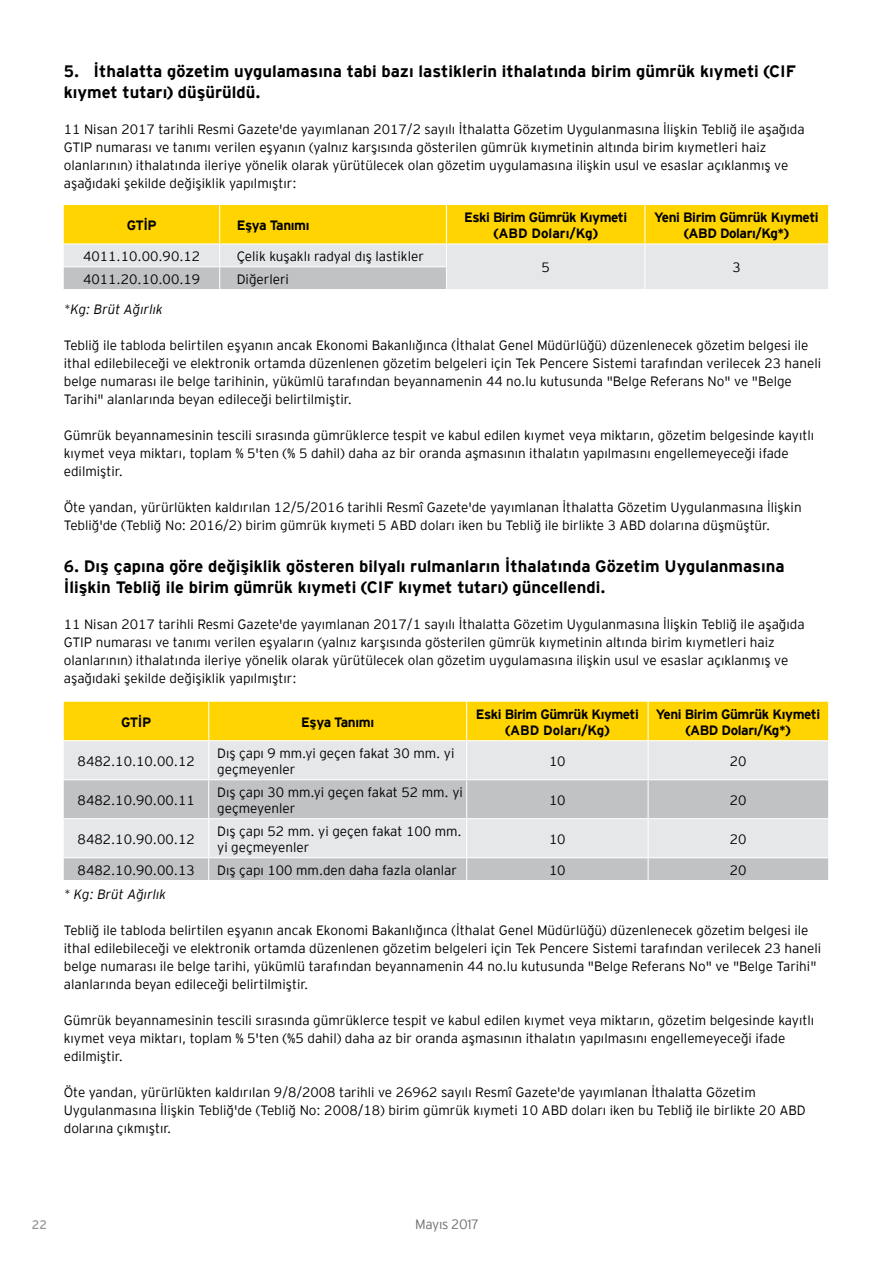
<style>
.page{position:relative;width:893px;height:1263px;background:#fff}
.page>*{position:absolute;margin:0;border:0;box-sizing:border-box;transform-origin:0 0}
.t1{font:700 16.5px/21px "EY Interstate";color:#000}
.t2{font:300 13.5px/18px "EY Interstate";color:#000}
.t3{font:700 13.5px/16.2px "EY Interstate";letter-spacing:-.03em;color:#000;text-align:center}
.t4{font:italic 300 13.5px "EY Interstate";color:#000}
.t5{font:300 13.5px "EY Interstate";letter-spacing:-.02em;color:#6d6e71}
.t6{font:12.3px "EY Interstate";color:#939598}
</style>
<div class="page">
<svg style="left:64px;top:205px;width:764px;height:84px"></svg>
<svg style="left:64px;top:702px;width:764px;height:77px"></svg>
<div style="left:64px;top:780px;width:764px;height:38px;background:#c0c2c4"></div>
<hr style="left:208px;top:702px;width:1px;height:38px;background:#fff">
<hr style="left:466px;top:702px;width:1px;height:38px;background:#fff">
<hr style="left:648px;top:702px;width:1px;height:38px;background:#fff">
<hr style="left:64px;top:740px;width:145px;height:1px;background:#fff">
<hr style="left:209px;top:740px;width:258px;height:1px;background:#fff">
<hr style="left:208px;top:741px;width:1px;height:38px;background:#fff">
<hr style="left:467px;top:740px;width:181px;height:1px;background:#fff">
<hr style="left:466px;top:741px;width:1px;height:38px;background:#fff">
<hr style="left:648px;top:740px;width:180px;height:1px;background:#fff">
<hr style="left:648px;top:741px;width:1px;height:38px;background:#fff">
<hr style="left:208px;top:780px;width:1px;height:38px;background:#fff">
<hr style="left:466px;top:780px;width:1px;height:38px;background:#fff">
<hr style="left:648px;top:780px;width:1px;height:38px;background:#fff">
<svg style="left:64px;top:819px;width:764px;height:61px"></svg>
<p class="t1" style="left:64px;top:60px;width:734px">5. İthalatta gözetim uygulamasına tabi bazı lastiklerin ithalatında birim gümrük kıymeti (CIF kıymet tutarı) düşürüldü.</p>
<p class="t2" style="left:64px;top:119px;width:742px">11 Nisan 2017 tarihli Resmi Gazete'de yayımlanan 2017/2 sayılı İthalatta Gözetim Uygulanmasına İlişkin Tebliğ ile aşağıda GTIP numarası ve tanımı verilen eşyanın (yalnız karşısında gösterilen gümrük kıymetinin altında birim kıymetleri haiz olanlarının) ithalatında ileriye yönelik olarak yürütülecek olan gözetim uygulamasına ilişkin usul ve esaslar açıklanmış ve aşağıdaki şekilde değişiklik yapılmıştır:</p>
<p class="t3" style="left:127px;top:216px;width:31px">GTİP</p>
<p class="t3" style="left:237px;top:216px;width:74px">Eşya Tanımı</p>
<p class="t3" style="left:464px;top:208px;width:165px">Eski Birim Gümrük Kıymeti (ABD Doları/Kg)</p>
<p class="t3" style="left:654px;top:208px;width:166px">Yeni Birim Gümrük Kıymeti (ABD Doları/Kg*)</p>
<p class="t2" style="left:83px;top:246px;width:119px">4011.10.00.90.12</p>
<p class="t2" style="left:237px;top:246px;width:189px">Çelik kuşaklı radyal dış lastikler</p>
<p class="t2" style="left:541px;top:258px;width:10px">5</p>
<p class="t2" style="left:732px;top:258px;width:10px">3</p>
<p class="t2" style="left:83px;top:269px;width:119px">4011.20.10.00.19</p>
<p class="t2" style="left:237px;top:269px;width:54px">Diğerleri</p>
<p class="t4" style="left:64px;top:300px;width:101px">*Kg: Brüt Ağırlık</p>
<p class="t2" style="left:64px;top:335px;width:759px">Tebliğ ile tabloda belirtilen eşyanın ancak Ekonomi Bakanlığınca (İthalat Genel Müdürlüğü) düzenlenecek gözetim belgesi ile ithal edilebileceği ve elektronik ortamda düzenlenen gözetim belgeleri için Tek Pencere Sistemi tarafından verilecek 23 haneli belge numarası ile belge tarihinin, yükümlü tarafından beyannamenin 44 no.lu kutusunda "Belge Referans No" ve "Belge Tarihi" alanlarında beyan edileceği belirtilmiştir.</p>
<p class="t2" style="left:64px;top:425px;width:752px">Gümrük beyannamesinin tescili sırasında gümrüklerce tespit ve kabul edilen kıymet veya miktarın, gözetim belgesinde kayıtlı kıymet veya miktarı, toplam % 5'ten (% 5 dahil) daha az bir oranda aşmasının ithalatın yapılmasını engellemeyeceği ifade edilmiştir.</p>
<p class="t2" style="left:64px;top:497px;width:739px">Öte yandan, yürürlükten kaldırılan 12/5/2016 tarihli Resmî Gazete'de yayımlanan İthalatta Gözetim Uygulanmasına İlişkin<br>Tebliğ'de (Tebliğ No: 2016/2) birim gümrük kıymeti 5 ABD doları iken bu Tebliğ ile birlikte 3 ABD dolarına düşmüştür.</p>
<p class="t1" style="left:64px;top:555px;width:722px">6. Dış çapına göre değişiklik gösteren bilyalı rulmanların İthalatında Gözetim Uygulanmasına<br>İlişkin Tebliğ ile birim gümrük kıymeti (CIF kıymet tutarı) güncellendi.</p>
<p class="t2" style="left:64px;top:614px;width:742px">11 Nisan 2017 tarihli Resmi Gazete'de yayımlanan 2017/1 sayılı İthalatta Gözetim Uygulanmasına İlişkin Tebliğ ile aşağıda GTIP numarası ve tanımı verilen eşyaların (yalnız karşısında gösterilen gümrük kıymetinin altında birim kıymetleri haiz olanlarının) ithalatında ileriye yönelik olarak yürütülecek olan gözetim uygulamasına ilişkin usul ve esaslar açıklanmış ve aşağıdaki şekilde değişiklik yapılmıştır:</p>
<p class="t3" style="left:121px;top:713px;width:31px">GTİP</p>
<p class="t3" style="left:301px;top:713px;width:74px">Eşya Tanımı</p>
<p class="t3" style="left:476px;top:705px;width:165px">Eski Birim Gümrük Kıymeti (ABD Doları/Kg)</p>
<p class="t3" style="left:656px;top:705px;width:166px">Yeni Birim Gümrük Kıymeti (ABD Doları/Kg*)</p>
<p class="t2" style="left:78px;top:751px;width:119px">8482.10.10.00.12</p>
<p class="t2" style="left:217px;top:744px;width:239px;line-height:16.2px">Dış çapı 9 mm.yi geçen fakat 30 mm. yi geçmeyenler</p>
<p class="t2" style="left:549px;top:751px;width:18px">10</p>
<p class="t2" style="left:730px;top:751px;width:18px">20</p>
<p class="t2" style="left:78px;top:790px;width:119px">8482.10.90.00.11</p>
<p class="t2" style="left:217px;top:783px;width:247px;line-height:16.2px">Dış çapı 30 mm.yi geçen fakat 52 mm. yi geçmeyenler</p>
<p class="t2" style="left:549px;top:790px;width:18px">10</p>
<p class="t2" style="left:730px;top:790px;width:18px">20</p>
<p class="t2" style="left:78px;top:829px;width:119px">8482.10.90.00.12</p>
<p class="t2" style="left:217px;top:822px;width:246px;line-height:16.2px">Dış çapı 52 mm. yi geçen fakat 100 mm. yi geçmeyenler</p>
<p class="t2" style="left:549px;top:829px;width:18px">10</p>
<p class="t2" style="left:730px;top:829px;width:18px">20</p>
<p class="t2" style="left:78px;top:860px;width:119px">8482.10.90.00.13</p>
<p class="t2" style="left:217px;top:860px;width:241px">Dış çapı 100 mm.den daha fazla olanlar</p>
<p class="t2" style="left:549px;top:860px;width:18px">10</p>
<p class="t2" style="left:730px;top:860px;width:18px">20</p>
<p class="t4" style="left:64px;top:885px;width:104px">* Kg: Brüt Ağırlık</p>
<p class="t2" style="left:64px;top:920px;width:759px">Tebliğ ile tabloda belirtilen eşyanın ancak Ekonomi Bakanlığınca (İthalat Genel Müdürlüğü) düzenlenecek gözetim belgesi ile ithal edilebileceği ve elektronik ortamda düzenlenen gözetim belgeleri için Tek Pencere Sistemi tarafından verilecek 23 haneli belge numarası ile belge tarihi, yükümlü tarafından beyannamenin 44 no.lu kutusunda "Belge Referans No" ve "Belge Tarihi" alanlarında beyan edileceği belirtilmiştir.</p>
<p class="t2" style="left:64px;top:1010px;width:752px">Gümrük beyannamesinin tescili sırasında gümrüklerce tespit ve kabul edilen kıymet veya miktarın, gözetim belgesinde kayıtlı kıymet veya miktarı, toplam % 5'ten (%5 dahil) daha az bir oranda aşmasının ithalatın yapılmasını engellemeyeceği ifade edilmiştir.</p>
<p class="t2" style="left:64px;top:1082px;width:743px">Öte yandan, yürürlükten kaldırılan 9/8/2008 tarihli ve 26962 sayılı Resmî Gazete'de yayımlanan İthalatta Gözetim<br>Uygulanmasına İlişkin Tebliğ'de (Tebliğ No: 2008/18) birim gümrük kıymeti 10 ABD doları iken bu Tebliğ ile birlikte 20 ABD dolarına çıkmıştır.</p>
<p class="t6" style="left:32px;top:1215px;width:17px">22</p>
<p class="t5" style="left:415px;top:1215px;width:65px">Mayıs 2017</p>
</div>
